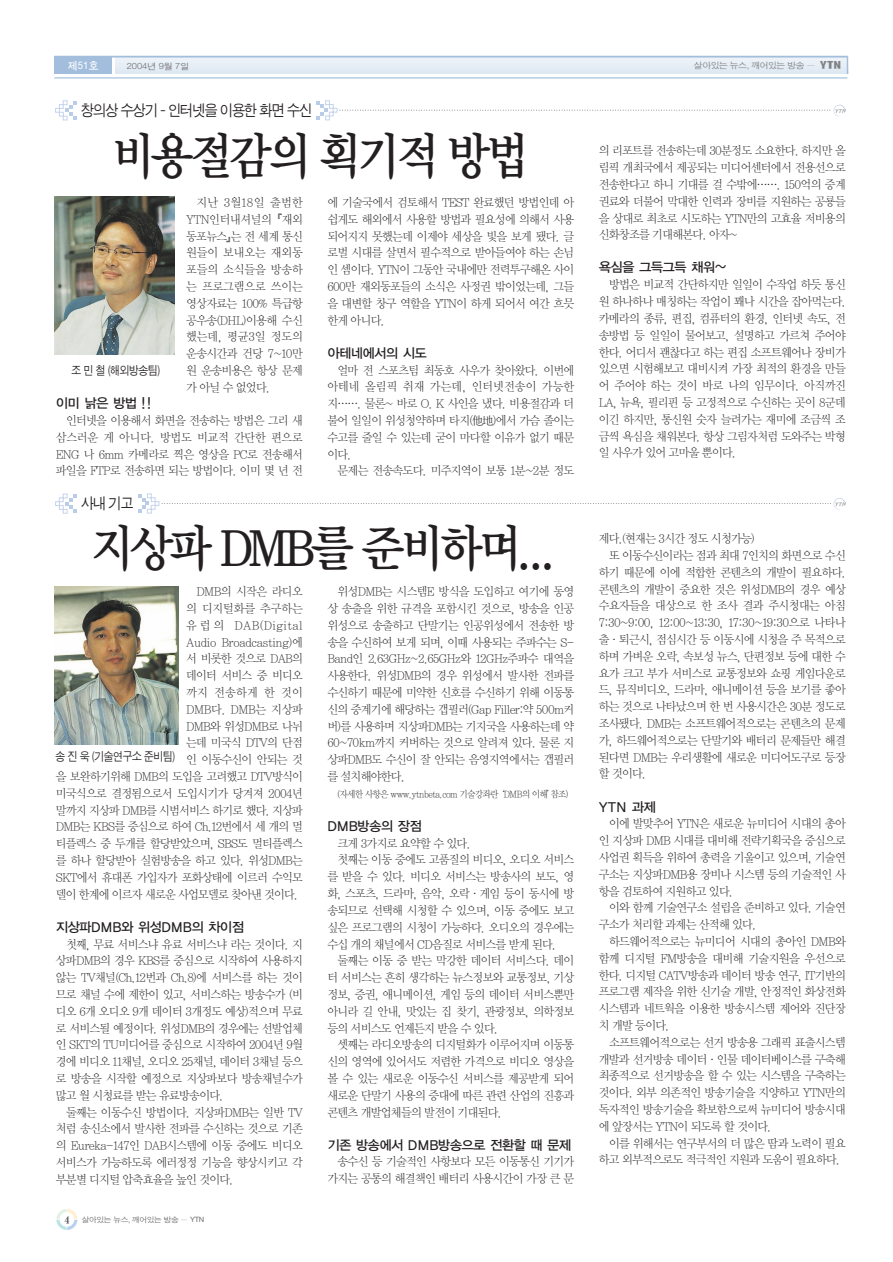
<style>
.page{position:relative;width:893px;height:1262px;background:#fff}
.page>*{position:absolute;margin:0;border:0;box-sizing:border-box;transform-origin:0 0}
.t1{font:50.4px "Y Mj O14";letter-spacing:-.14em;color:#231f20;scale:.9 1}
.t2{font:15.6px "Sand Jg";letter-spacing:-.055em;color:#231f20;scale:.92 1}
.t3{font:13.2px "YGO13";letter-spacing:-.11em;color:#231f20}
.t4{font:12px/16.8px "Y Mj O11";letter-spacing:-.115em;color:#231f20;text-align:justify;scale:.95 1}
.t5{font:12px "Y Mj O11";letter-spacing:-.09em;color:#231f20;scale:.95 1}
.t6{font:12px "Sand Jg";letter-spacing:-.025em;color:#231f20;scale:.9 1}
.t7{font:12px "Y Mj O11";letter-spacing:-.025em;color:#231f20;scale:.95 1}
.t8{font:12px "Y Mj O11";letter-spacing:-.07em;color:#231f20;scale:.95 1}
.t9{font:10.8px "Sand Tg";color:#fff}
.t10{font:9.6px "Y Mj O11";letter-spacing:-.115em;color:#231f20;scale:.9 1}
.t11{font:8.7px "Sand Jg";letter-spacing:-.025em;color:#808285;scale:1.11 1}
.t12{font:8.7px "Sand Jg";color:#6c6d70;scale:1.11 1}
.t13{font:7.5px "Sand Jg";letter-spacing:-.025em;color:#6c6d70;scale:1.11 1}
.s1{font-family:"HY Head Line";font-weight:700;font-size:9px}
.s2{font-family:"J Cbm K";font-size:10.8px;color:#57585a}
.s3{font-family:"Sand Tg"}
</style>
<div class="page">
<svg style="left:55px;top:494px;width:22px;height:19px"></svg>
<svg style="left:138px;top:494px;width:708px;height:19px"></svg>
<svg style="left:55px;top:101px;width:22px;height:19px"></svg>
<svg style="left:316px;top:101px;width:530px;height:19px"></svg>
<img style="left:54px;top:196px;width:121px;height:158px">
<img style="left:54px;top:586px;width:125px;height:158px">
<svg style="left:56px;top:1209px;width:21px;height:21px"></svg>
<div style="left:116px;top:68px;width:732px;height:6px;background:#d9e5f2"></div>
<div style="left:116px;top:65px;width:732px;height:6px;background:#e4ebf4"></div>
<div style="left:116px;top:61px;width:732px;height:6px;background:#e1eaf4"></div>
<div style="left:116px;top:57px;width:732px;height:6px;background:#e6edf6"></div>
<hr style="left:116px;top:57px;width:732px;height:2px;background:#eaf1f7">
<div style="left:54px;top:57px;width:58px;height:17px;background:#a3bedd"></div>
<hr style="left:54px;top:56px;width:793px;height:2px;background:#a3bedd">
<svg style="left:846px;top:57px;width:2px;height:17px"></svg>
<hr style="left:54px;top:78px;width:793px;height:1px;background:#91b4d8">
<p class="t9" style="left:68px;top:61px;width:32px">제51호</p>
<p class="t12" style="left:127px;top:62px;width:58px">2004년 9월 7일</p>
<p class="t11" style="left:694px;top:62px;width:134px">살아있는 뉴스, 깨어있는 방송 — <span class="s1">YTN</span></p>
<h2 class="t2" style="left:81px;top:103px;width:253px">창의상 수상기 - 인터넷을 이용한 화면 수신</h2>
<h1 class="t1" style="left:110px;top:133px;width:468px">비용절감의 획기적 방법</h1>
<p class="t6" style="left:72px;top:364px;width:100px">조 민 철 (해외방송팀)</p>
<p class="t4" style="left:186px;top:195px;width:125px;text-indent:10px">지난 3월18일 출범한 YTN인터내셔널의『재외 동포뉴스』는 전 세계 통신 원들이 보내오는 재외동 포들의 소식들을 방송하 는 프로그램으로 쓰이는 영상자료는 100% 특급항 공우송(DHL)이용해 수신 했는데, 평균3일 정도의 운송시간과 건당 7~10만 원 운송비용은 항상 문제 가 아닐 수 없었다.</p>
<p class="t3" style="left:55px;top:397px;width:97px">이미 낡은 방법 !!</p>
<p class="t4" style="left:55px;top:412px;width:262px;text-indent:10px">인터넷을 이용해서 화면을 전송하는 방법은 그리 새 삼스러운 게 아니다. 방법도 비교적 간단한 편으로 ENG 나 6mm 카메라로 찍은 영상을 PC로 전송해서 파일을 FTP로 전송하면 되는 방법이다. 이미 몇 년 전</p>
<h2 class="t2" style="left:81px;top:496px;width:59px">사내 기고</h2>
<p class="t4" style="left:327px;top:195px;width:262px">에 기술국에서 검토해서 TEST 완료했던 방법인데 아 쉽게도 해외에서 사용할 방법과 필요성에 의해서 사용 되어지지 못했는데 이제야 세상을 빛을 보게 됐다. 글 로벌 시대를 살면서 필수적으로 받아들여야 하는 손님 인 셈이다. YTN이 그동안 국내에만 전력투구해온 사이 600만 재외동포들의 소식은 사정권 밖이었는데, 그들 을 대변할 창구 역할을 YTN이 하게 되어서 여간 흐믓 한게 아니다.</p>
<p class="t3" style="left:327px;top:347px;width:102px">아테네에서의 시도</p>
<p class="t4" style="left:327px;top:362px;width:262px;text-indent:10px">얼마 전 스포츠팀 최동호 사우가 찾아왔다. 이번에 아테네 올림픽 취재 가는데, 인터넷전송이 가능한 지……. 물론~ 바로 O. K 사인을 냈다. 비용절감과 더 불어 일일이 위성청약하며 타지(他地)에서 가슴 졸이는 수고를 줄일 수 있는데 굳이 마다할 이유가 없기 때문 이다.</p>
<p class="t4" style="left:337px;top:463px;width:251px">문제는 전송속도다. 미주지역이 보통 1분~2분 정도</p>
<h1 class="t1" style="left:90px;top:525px;width:522px">지상파 DMB를 준비하며...</h1>
<p class="t4" style="left:196px;top:584px;width:114px">DMB의 시작은 라디오</p>
<p class="t8" style="left:186px;top:603px;width:125px">의 디지털화를 추구하는</p>
<p class="t7" style="left:186px;top:620px;width:125px">유 럽 의 DAB(Digital</p>
<p class="t5" style="left:186px;top:636px;width:125px">Audio Broadcasting)에</p>
<p class="t4" style="left:186px;top:651px;width:125px">서 비롯한 것으로 DAB의</p>
<p class="t4" style="left:186px;top:668px;width:125px">데이터 서비스 중 비디오</p>
<p class="t4" style="left:186px;top:684px;width:125px">까지 전송하게 한 것이</p>
<p class="t5" style="left:186px;top:704px;width:125px">DMB다. DMB는 지상파</p>
<p class="t4" style="left:186px;top:718px;width:125px">DMB와 위성DMB로 나뉘</p>
<p class="t4" style="left:186px;top:735px;width:125px">는데 미국식 DTV의 단점</p>
<p class="t4" style="left:186px;top:752px;width:125px">인 이동수신이 안되는 것</p>
<p class="t4" style="left:55px;top:768px;width:262px">을 보완하기위해 DMB의 도입을 고려했고 DTV방식이</p>
<p class="t4" style="left:55px;top:785px;width:262px">미국식으로 결정됨으로서 도입시기가 당겨져 2004년</p>
<p class="t4" style="left:55px;top:802px;width:262px">말까지 지상파 DMB를 시범서비스 하기로 했다. 지상파</p>
<p class="t4" style="left:55px;top:819px;width:262px">DMB는 KBS를 중심으로 하여 Ch.12번에서 세 개의 멀</p>
<p class="t4" style="left:55px;top:836px;width:262px">티플렉스 중 두개를 할당받았으며, SBS도 멀티플렉스</p>
<p class="t4" style="left:55px;top:852px;width:262px">를 하나 할당받아 실험방송을 하고 있다. 위성DMB는</p>
<p class="t4" style="left:55px;top:869px;width:262px">SKT에서 휴대폰 가입자가 포화상태에 이르러 수익모</p>
<p class="t4" style="left:55px;top:886px;width:257px">델이 한계에 이르자 새로운 사업모델로 찾아낸 것이다.</p>
<p class="t3" style="left:55px;top:920px;width:190px">지상파DMB와 위성DMB의 차이점</p>
<p class="t4" style="left:55px;top:936px;width:262px;text-indent:10px">첫째, 무료 서비스냐 유료 서비스냐 라는 것이다. 지 상파DMB의 경우 KBS를 중심으로 시작하여 사용하지 않는 TV채널(Ch.12번과 Ch.8)에 서비스를 하는 것이 므로 채널 수에 제한이 있고, 서비스하는 방송수가 (비 디오 6개 오디오 9개 데이터 3개정도 예상)적으며 무료 로 서비스될 예정이다. 위성DMB의 경우에는 선발업체 인 SKT의 TU미디어를 중심으로 시작하여 2004년 9월 경에 비디오 11채널, 오디오 25채널, 데이터 3채널 등으 로 방송을 시작할 예정으로 지상파보다 방송채널수가 많고 월 시청료를 받는 유료방송이다.</p>
<p class="t4" style="left:55px;top:1104px;width:262px;text-indent:10px">둘째는 이동수신 방법이다. 지상파DMB는 일반 TV 처럼 송신소에서 발사한 전파를 수신하는 것으로 기존 의 Eureka-147인 DAB시스템에 이동 중에도 비디오 서비스가 가능하도록 에러정정 기능을 향상시키고 각 부분별 디지털 압축효율을 높인 것이다.</p>
<p class="t6" style="left:56px;top:751px;width:134px">송 진 욱 (기술연구소 준비팀)</p>
<p class="t13" style="left:64px;top:1216px;width:128px"><span class="s2">4</span> 살아있는 뉴스, 깨어있는 방송 — <span class="s3">YTN</span></p>
<p class="t4" style="left:327px;top:584px;width:262px;text-indent:10px">위성DMB는 시스템E 방식을 도입하고 여기에 동영 상 송출을 위한 규격을 포함시킨 것으로, 방송을 인공 위성으로 송출하고 단말기는 인공위성에서 전송한 방 송을 수신하여 보게 되며, 이때 사용되는 주파수는 S-Band인 2.63GHz~2.65GHz와 12GHz주파수 대역을 사용한다. 위성DMB의 경우 위성에서 발사한 전파를 수신하기 때문에 미약한 신호를 수신하기 위해 이동통 신의 중계기에 해당하는 갭필러(Gap Filler:약 500m커 버)를 사용하며 지상파DMB는 기지국을 사용하는데 약 60~70km까지 커버하는 것으로 알려져 있다. 물론 지 상파DMB도 수신이 잘 안되는 음영지역에서는 갭필러 를 설치해야한다.</p>
<p class="t10" style="left:337px;top:789px;width:259px">(자세한 사항은 www.ytnbeta.com 기술강좌란‘DMB의 이해’참조)</p>
<p class="t3" style="left:327px;top:820px;width:97px">DMB방송의 장점</p>
<p class="t4" style="left:337px;top:835px;width:142px">크게 3가지로 요약할 수 있다.</p>
<p class="t4" style="left:337px;top:852px;width:251px">첫째는 이동 중에도 고품질의 비디오, 오디오 서비스</p>
<p class="t4" style="left:327px;top:869px;width:262px">를 받을 수 있다. 비디오 서비스는 방송사의 보도, 영</p>
<p class="t4" style="left:327px;top:885px;width:262px">화, 스포츠, 드라마, 음악, 오락·게임 등이 동시에 방</p>
<p class="t4" style="left:327px;top:902px;width:262px">송되므로 선택해 시청할 수 있으며, 이동 중에도 보고</p>
<p class="t4" style="left:327px;top:919px;width:262px">싶은 프로그램의 시청이 가능하다. 오디오의 경우에는</p>
<p class="t4" style="left:327px;top:936px;width:243px">수십 개의 채널에서 CD음질로 서비스를 받게 된다.</p>
<p class="t4" style="left:337px;top:953px;width:251px">둘째는 이동 중 받는 막강한 데이터 서비스다. 데이</p>
<p class="t4" style="left:327px;top:969px;width:262px">터 서비스는 흔히 생각하는 뉴스정보와 교통정보, 기상</p>
<p class="t4" style="left:327px;top:986px;width:262px">정보, 증권, 애니메이션, 게임 등의 데이터 서비스뿐만</p>
<p class="t4" style="left:327px;top:1003px;width:262px">아니라 길 안내, 맛있는 집 찾기, 관광정보, 의학정보</p>
<p class="t4" style="left:327px;top:1020px;width:182px">등의 서비스도 언제든지 받을 수 있다.</p>
<p class="t4" style="left:337px;top:1037px;width:251px">셋째는 라디오방송의 디지털화가 이루어지며 이동통</p>
<p class="t4" style="left:327px;top:1053px;width:262px">신의 영역에 있어서도 저렴한 가격으로 비디오 영상을</p>
<p class="t4" style="left:327px;top:1070px;width:262px">볼 수 있는 새로운 이동수신 서비스를 제공받게 되어</p>
<p class="t4" style="left:327px;top:1087px;width:262px">새로운 단말기 사용의 증대에 따른 관련 산업의 진흥과</p>
<p class="t4" style="left:327px;top:1104px;width:186px">콘텐츠 개발업체들의 발전이 기대된다.</p>
<p class="t3" style="left:327px;top:1138px;width:246px">기존 방송에서 DMB방송으로 전환할 때 문제</p>
<p class="t4" style="left:327px;top:1154px;width:262px;text-align:right">송수신 등 기술적인 사항보다 모든 이동통신 기기가 가지는 공통의 해결책인 배터리 사용시간이 가장 큰 문</p>
<p class="t4" style="left:598px;top:143px;width:262px">의 리포트를 전송하는데 30분정도 소요한다. 하지만 올 림픽 개최국에서 제공되는 미디어센터에서 전용선으로 전송한다고 하니 기대를 걸 수밖에……. 150억의 중계 권료와 더불어 막대한 인력과 장비를 지원하는 공룡들 을 상대로 최초로 시도하는 YTN만의 고효율 저비용의 신화창조를 기대해본다. 아자~</p>
<p class="t3" style="left:598px;top:261px;width:130px">욕심을 그득그득 채워~</p>
<p class="t4" style="left:598px;top:277px;width:262px;text-indent:10px">방법은 비교적 간단하지만 일일이 수작업 하듯 통신 원 하나하나 매칭하는 작업이 꽤나 시간을 잡아먹는다. 카메라의 종류, 편집, 컴퓨터의 환경, 인터넷 속도, 전 송방법 등 일일이 물어보고, 설명하고 가르쳐 주어야 한다. 어디서 괜찮다고 하는 편집 소프트웨어나 장비가 있으면 시험해보고 대비시켜 가장 최적의 환경을 만들 어 주어야 하는 것이 바로 나의 임무이다. 아직까진 LA, 뉴욕, 필리핀 등 고정적으로 수신하는 곳이 8군데 이긴 하지만, 통신원 숫자 늘려가는 재미에 조금씩 조 금씩 욕심을 채워본다. 항상 그림자처럼 도와주는 박형 일 사우가 있어 고마울 뿐이다.</p>
<p class="t4" style="left:598px;top:531px;width:166px">제다.(현재는 3시간 정도 시청가능)</p>
<p class="t4" style="left:608px;top:548px;width:251px">또 이동수신이라는 점과 최대 7인치의 화면으로 수신</p>
<p class="t4" style="left:598px;top:564px;width:262px">하기 때문에 이에 적합한 콘텐츠의 개발이 필요하다.</p>
<p class="t4" style="left:598px;top:581px;width:262px">콘텐츠의 개발이 중요한 것은 위성DMB의 경우 예상</p>
<p class="t4" style="left:598px;top:598px;width:262px">수요자들을 대상으로 한 조사 결과 주시청대는 아침</p>
<p class="t4" style="left:598px;top:615px;width:262px">7:30~9:00, 12:00~13:30, 17:30~19:30으로 나타나</p>
<p class="t4" style="left:598px;top:632px;width:262px">출·퇴근시, 점심시간 등 이동시에 시청을 주 목적으로</p>
<p class="t4" style="left:598px;top:648px;width:262px">하며 가벼운 오락, 속보성 뉴스, 단편정보 등에 대한 수</p>
<p class="t4" style="left:598px;top:665px;width:262px">요가 크고 부가 서비스로 교통정보와 쇼핑 게임다운로</p>
<p class="t4" style="left:598px;top:682px;width:262px">드, 뮤직비디오, 드라마, 애니메이션 등을 보기를 좋아</p>
<p class="t4" style="left:598px;top:699px;width:262px">하는 것으로 나타났으며 한 번 사용시간은 30분 정도로</p>
<p class="t4" style="left:598px;top:716px;width:262px">조사됐다. DMB는 소프트웨어적으로는 콘텐츠의 문제</p>
<p class="t4" style="left:598px;top:732px;width:262px">가, 하드웨어적으로는 단말기와 배터리 문제들만 해결</p>
<p class="t4" style="left:598px;top:749px;width:262px">된다면 DMB는 우리생활에 새로운 미디어도구로 등장</p>
<p class="t4" style="left:598px;top:766px;width:52px">할 것이다.</p>
<p class="t3" style="left:598px;top:800px;width:59px">YTN 과제</p>
<p class="t4" style="left:598px;top:816px;width:262px;text-indent:10px">이에 발맞추어 YTN은 새로운 뉴미디어 시대의 총아 인 지상파 DMB 시대를 대비해 전략기획국을 중심으로 사업권 획득을 위하여 총력을 기울이고 있으며, 기술연 구소는 지상파DMB용 장비나 시스템 등의 기술적인 사 항을 검토하여 지원하고 있다.</p>
<p class="t4" style="left:598px;top:900px;width:262px;text-indent:10px">이와 함께 기술연구소 설립을 준비하고 있다. 기술연 구소가 처리할 과제는 산적해 있다.</p>
<p class="t4" style="left:598px;top:933px;width:262px;text-indent:10px">하드웨어적으로는 뉴미디어 시대의 총아인 DMB와 함께 디지털 FM방송을 대비해 기술지원을 우선으로 한다. 디지털 CATV방송과 데이터 방송 연구, IT기반의 프로그램 제작을 위한 신기술 개발, 안정적인 화상전화 시스템과 네트웍을 이용한 방송시스템 제어와 진단장 치 개발 등이다.</p>
<p class="t4" style="left:598px;top:1034px;width:262px;text-indent:10px">소프트웨어적으로는 선거 방송용 그래픽 표출시스템 개발과 선거방송 데이터·인물 데이터베이스를 구축해 최종적으로 선거방송을 할 수 있는 시스템을 구축하는 것이다. 외부 의존적인 방송기술을 지양하고 YTN만의 독자적인 방송기술을 확보함으로써 뉴미디어 방송시대 에 앞장서는 YTN이 되도록 할 것이다.</p>
<p class="t4" style="left:598px;top:1135px;width:262px;text-indent:10px">이를 위해서는 연구부서의 더 많은 땀과 노력이 필요 하고 외부적으로도 적극적인 지원과 도움이 필요하다.</p>
</div>
